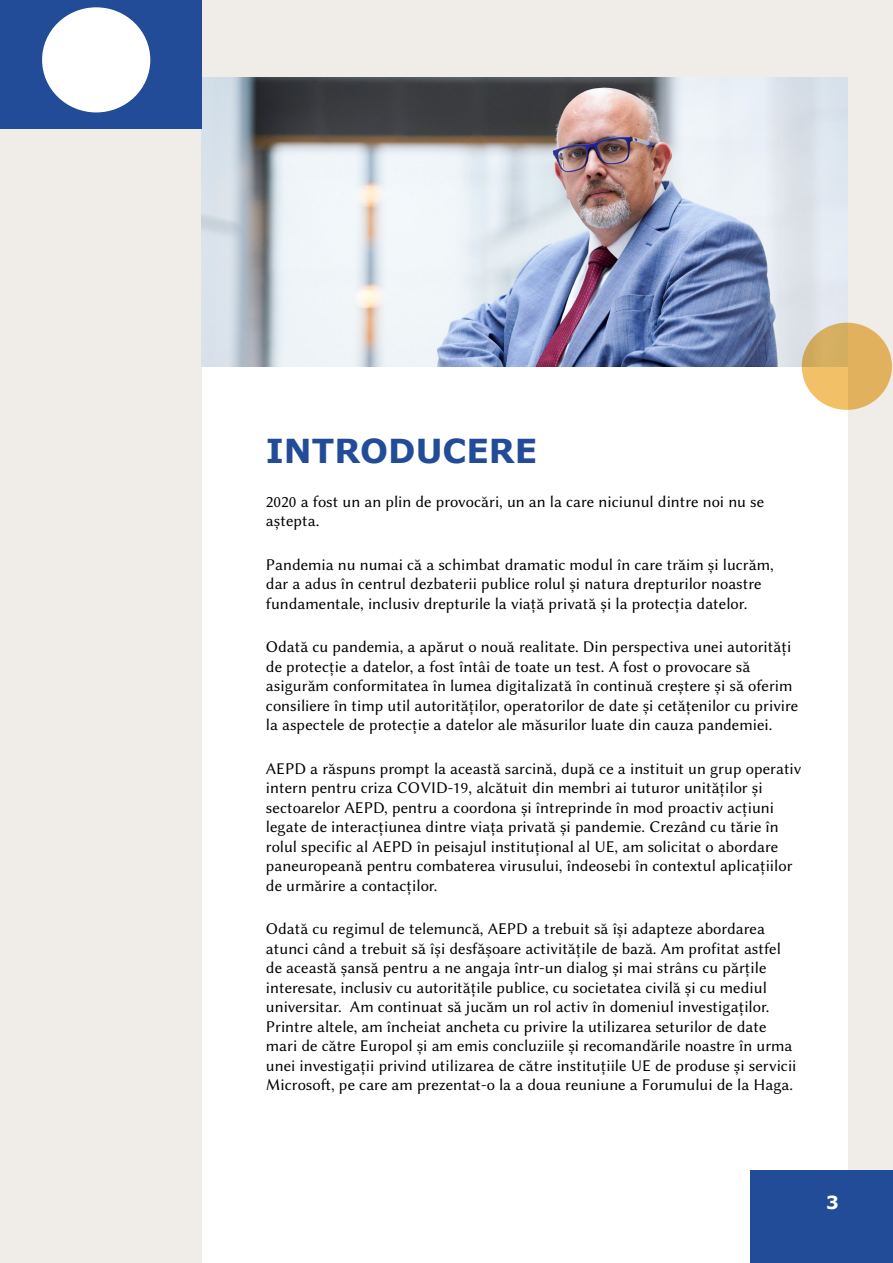
<style>
.page{position:relative;width:893px;height:1263px;background:#f0ece7}
.page>*{position:absolute;margin:0;border:0;box-sizing:border-box;transform-origin:0 0}
.t1{font:700 33px "Verdana";color:#234c98}
.t2{font:700 18px "Verdana";color:#fff}
.t3{font:16.5px/19.5px "Libertinus Sans";color:#000}
</style>
<div class="page">
<div style="left:202px;top:366px;width:645px;height:897px;background:#fff"></div>
<img style="left:202px;top:77px;width:645px;height:289px">
<div style="left:751px;top:1170px;width:142px;height:93px;background:#234c98"></div>
<div style="left:0;top:0;width:202px;height:128px;background:#234c98"></div>
<div style="left:42px;top:7px;width:108px;height:105px;background:#fff;border-radius:50%"></div>
<svg style="left:802px;top:323px;width:90px;height:87px;background:#e2b461"></svg>
<h1 class="t1" style="left:266px;top:430px;width:273px">INTRODUCERE</h1>
<p class="t3" style="left:266px;top:492px;width:500px">2020 a fost un an plin de provocări, un an la care niciunul dintre noi nu se aștepta.</p>
<p class="t3" style="left:266px;top:555px;width:509px">Pandemia nu numai că a schimbat dramatic modul în care trăim și lucrăm, dar a adus în centrul dezbaterii publice rolul și natura drepturilor noastre fundamentale, inclusiv drepturile la viață privată și la protecția datelor.</p>
<p class="t3" style="left:266px;top:637px;width:534px">Odată cu pandemia, a apărut o nouă realitate. Din perspectiva unei autorități de protecție a datelor, a fost întâi de toate un test. A fost o provocare să asigurăm conformitatea în lumea digitalizată în continuă creștere și să oferim consiliere în timp util autorităților, operatorilor de date și cetățenilor cu privire la aspectele de protecție a datelor ale măsurilor luate din cauza pandemiei.</p>
<p class="t3" style="left:266px;top:759px;width:537px">AEPD a răspuns prompt la această sarcină, după ce a instituit un grup operativ intern pentru criza COVID-19, alcătuit din membri ai tuturor unităților și sectoarelor AEPD, pentru a coordona și întreprinde în mod proactiv acțiuni legate de interacțiunea dintre viața privată și pandemie. Crezând cu tărie în rolul specific al AEPD în peisajul instituțional al UE, am solicitat o abordare paneuropeană pentru combaterea virusului, îndeosebi în contextul aplicațiilor de urmărire a contacților.</p>
<p class="t3" style="left:266px;top:919px;width:532px">Odată cu regimul de telemuncă, AEPD a trebuit să își adapteze abordarea atunci când a trebuit să își desfășoare activitățile de bază. Am profitat astfel de această șansă pentru a ne angaja într-un dialog și mai strâns cu părțile interesate, inclusiv cu autoritățile publice, cu societatea civilă și cu mediul universitar. Am continuat să jucăm un rol activ în domeniul investigaților.<br>Printre altele, am încheiat ancheta cu privire la utilizarea seturilor de date mari de către Europol și am emis concluziile și recomandările noastre în urma unei investigații privind utilizarea de către instituțiile UE de produse și servicii Microsoft, pe care am prezentat-o la a doua reuniune a Forumului de la Haga.</p>
<p class="t2" style="left:826px;top:1191px;width:14px">3</p>
</div>
